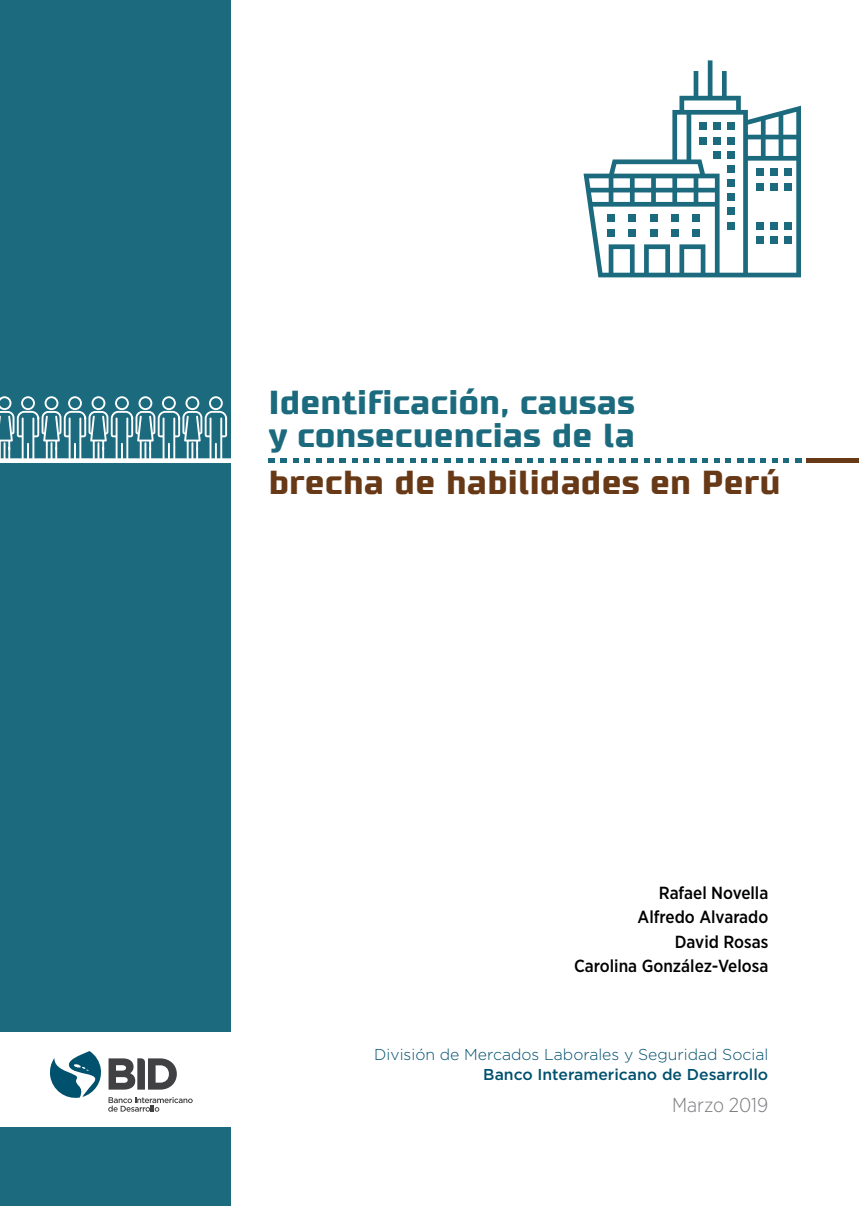
<style>
.page{position:relative;width:859px;height:1206px;background:#fff}
.page>*{position:absolute;margin:0;border:0;box-sizing:border-box;transform-origin:0 0}
.t1{font:700 33.25px/32.9px "Supermolot";color:#1b6a7e}
.t2{font:700 33.25px "Supermolot";color:#673917}
.t3{font:300 20.12px "Gotham Narrow";letter-spacing:-.005em;color:#7b7c7f}
.t4{font:500 17.5px/24.5px "Gotham Narrow";color:#000;text-align:right}
.t5{font:300 15.75px "Gotham";color:#00506e}
.t6{font:500 15.75px "Gotham";color:#00506e}
</style>
<div class="page">
<div style="left:0;top:0;width:231px;height:1205px;background:#1b6a7e"></div>
<div style="left:806px;top:458px;width:52px;height:5px;background:#673917"></div>
<div style="left:0;top:1031px;width:234px;height:95px;background:#fff"></div>
<svg style="left:49px;top:1051px;width:144px;height:60px"></svg>
<svg style="left:363px;top:458px;width:17px;height:5px"></svg>
<svg style="left:293px;top:458px;width:5px;height:5px"></svg>
<svg style="left:327px;top:458px;width:30px;height:5px"></svg>
<svg style="left:304px;top:458px;width:17px;height:5px"></svg>
<svg style="left:268px;top:458px;width:19px;height:5px"></svg>
<svg style="left:527px;top:458px;width:5px;height:5px"></svg>
<svg style="left:538px;top:458px;width:17px;height:5px"></svg>
<svg style="left:468px;top:458px;width:17px;height:5px"></svg>
<svg style="left:491px;top:458px;width:30px;height:5px"></svg>
<svg style="left:456px;top:458px;width:6px;height:5px"></svg>
<svg style="left:421px;top:458px;width:29px;height:5px"></svg>
<svg style="left:386px;top:458px;width:29px;height:5px"></svg>
<svg style="left:702px;top:458px;width:17px;height:5px"></svg>
<svg style="left:690px;top:458px;width:6px;height:5px"></svg>
<svg style="left:655px;top:458px;width:5px;height:5px"></svg>
<svg style="left:667px;top:458px;width:17px;height:5px"></svg>
<svg style="left:631px;top:458px;width:18px;height:5px"></svg>
<svg style="left:619px;top:458px;width:6px;height:5px"></svg>
<svg style="left:596px;top:458px;width:17px;height:5px"></svg>
<svg style="left:561px;top:458px;width:29px;height:5px"></svg>
<svg style="left:760px;top:458px;width:17px;height:5px"></svg>
<svg style="left:795px;top:458px;width:6px;height:5px"></svg>
<svg style="left:783px;top:458px;width:5px;height:5px"></svg>
<svg style="left:725px;top:458px;width:29px;height:5px"></svg>
<svg style="left:583px;top:60px;width:217px;height:217px"></svg>
<div style="left:607px;top:215px;width:7px;height:7px;background:#1b6a7e"></div>
<div style="left:628px;top:215px;width:7px;height:7px;background:#1b6a7e"></div>
<div style="left:649px;top:215px;width:7px;height:7px;background:#1b6a7e"></div>
<div style="left:671px;top:215px;width:7px;height:7px;background:#1b6a7e"></div>
<div style="left:692px;top:215px;width:7px;height:7px;background:#1b6a7e"></div>
<div style="left:607px;top:229px;width:7px;height:7px;background:#1b6a7e"></div>
<div style="left:628px;top:229px;width:7px;height:7px;background:#1b6a7e"></div>
<div style="left:649px;top:229px;width:7px;height:7px;background:#1b6a7e"></div>
<div style="left:671px;top:229px;width:7px;height:7px;background:#1b6a7e"></div>
<div style="left:692px;top:229px;width:7px;height:7px;background:#1b6a7e"></div>
<div style="left:699px;top:123px;width:7px;height:7px;background:#1b6a7e"></div>
<div style="left:713px;top:123px;width:7px;height:7px;background:#1b6a7e"></div>
<div style="left:727px;top:123px;width:7px;height:7px;background:#1b6a7e"></div>
<div style="left:699px;top:137px;width:7px;height:7px;background:#1b6a7e"></div>
<div style="left:713px;top:137px;width:7px;height:7px;background:#1b6a7e"></div>
<div style="left:727px;top:137px;width:7px;height:7px;background:#1b6a7e"></div>
<div style="left:755px;top:169px;width:8px;height:7px;background:#1b6a7e"></div>
<div style="left:770px;top:169px;width:7px;height:7px;background:#1b6a7e"></div>
<div style="left:784px;top:169px;width:7px;height:7px;background:#1b6a7e"></div>
<div style="left:755px;top:183px;width:8px;height:7px;background:#1b6a7e"></div>
<div style="left:770px;top:183px;width:7px;height:7px;background:#1b6a7e"></div>
<div style="left:784px;top:183px;width:7px;height:7px;background:#1b6a7e"></div>
<div style="left:755px;top:222px;width:8px;height:7px;background:#1b6a7e"></div>
<div style="left:770px;top:222px;width:7px;height:7px;background:#1b6a7e"></div>
<div style="left:784px;top:222px;width:7px;height:7px;background:#1b6a7e"></div>
<div style="left:755px;top:236px;width:8px;height:7px;background:#1b6a7e"></div>
<div style="left:770px;top:236px;width:7px;height:7px;background:#1b6a7e"></div>
<div style="left:784px;top:236px;width:7px;height:7px;background:#1b6a7e"></div>
<div style="left:713px;top:151px;width:7px;height:7px;background:#1b6a7e"></div>
<div style="left:727px;top:151px;width:7px;height:7px;background:#1b6a7e"></div>
<div style="left:727px;top:165px;width:7px;height:7px;background:#1b6a7e"></div>
<div style="left:727px;top:179px;width:7px;height:8px;background:#1b6a7e"></div>
<div style="left:727px;top:194px;width:7px;height:7px;background:#1b6a7e"></div>
<div style="left:727px;top:208px;width:7px;height:7px;background:#1b6a7e"></div>
<div style="left:727px;top:222px;width:7px;height:7px;background:#1b6a7e"></div>
<svg style="left:0;top:396px;width:231px;height:67px"></svg>
<h1 class="t1" style="left:268px;top:386px;width:368px">Identificación, causas y consecuencias de la</h1>
<h1 class="t2" style="left:268px;top:461px;width:513px">brecha de habilidades en Perú</h1>
<p class="t4" style="left:574px;top:880px;width:196px">Rafael Novella<br>Alfredo Alvarado<br>David Rosas<br>Carolina González-Velosa</p>
<p class="t5" style="left:374px;top:1044px;width:395px">División de Mercados Laborales y Seguridad Social</p>
<p class="t6" style="left:483px;top:1064px;width:286px">Banco Interamericano de Desarrollo</p>
<p class="t3" style="left:672px;top:1092px;width:98px">Marzo 2019</p>
</div>
